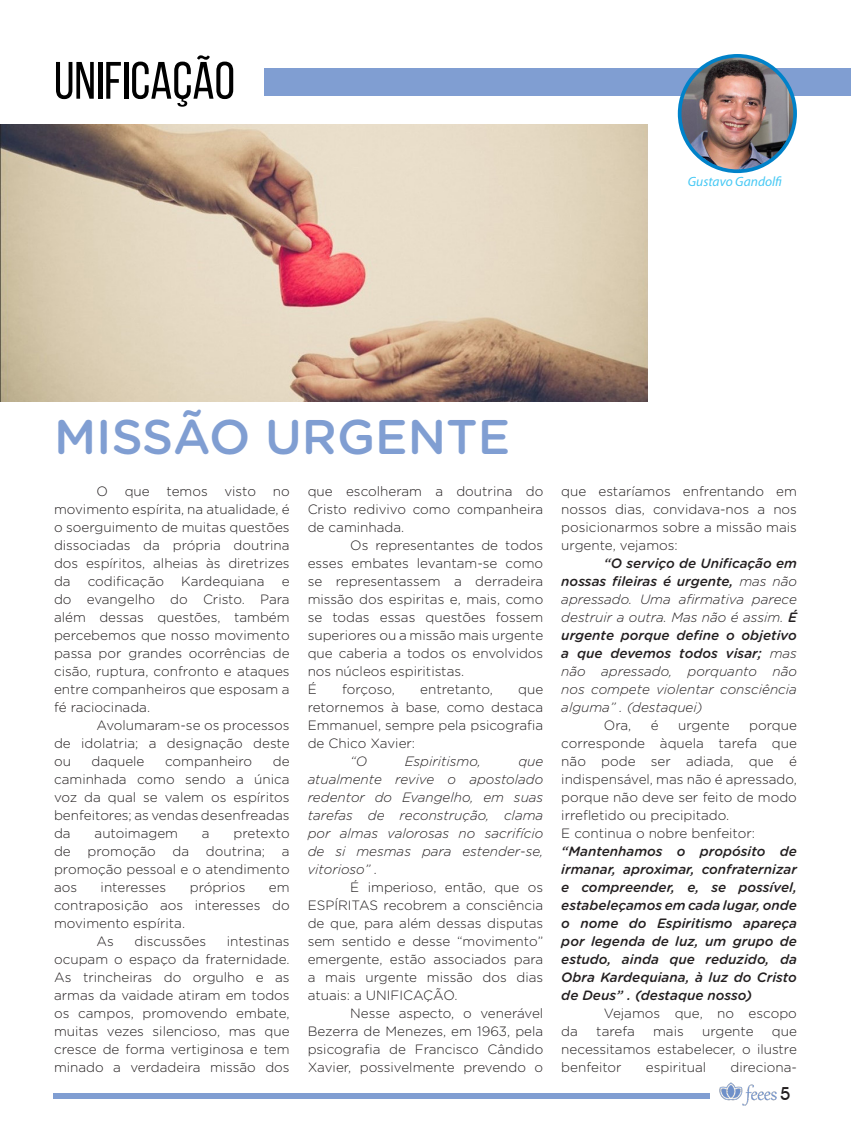
<style>
.page{position:relative;width:851px;height:1127px;background:#fff}
.page>*{position:absolute;margin:0;border:0;box-sizing:border-box;transform-origin:0 0}
.t1{font:52.5px "Bebas Neue";color:#000}
.t2{font:500 48.6px "Gotham Rounded";color:#809ed2}
.t3{font:500 18px "Avant Garde IT Cby BT";color:#231f20}
.t4{font:300 13.5px/18px "Gotham Rounded";color:#231f20;text-align:justify}
.t5{font:italic 300 13.5px/18px "Gotham Rounded";color:#231f20;text-align:justify}
.t6{font:italic 500 13.5px/18px "Gotham Rounded";color:#231f20;text-align:justify}
.t7{font:italic 13.5px "Myriad Pro";color:#45c8f4}
.s1{font-weight:500}
</style>
<div class="page">
<img style="left:719px;top:1082px;width:57px;height:23px">
<div style="left:54px;top:1093px;width:655px;height:6px;background:#809ed2"></div>
<div style="left:264px;top:68px;width:586px;height:27px;background:#809ed2"></div>
<img style="left:679px;top:56px;width:116px;height:115px;border-radius:58px">
<div style="left:677px;top:54px;width:119px;height:119px;border:4px solid #0082c9;border-radius:50%"></div>
<img style="left:0;top:124px;width:647px;height:277px">
<p class="t1" style="left:54px;top:52px;width:182px">UNIFICAÇÃO</p>
<p class="t7" style="left:687px;top:173px;width:96px">Gustavo Gandolfi</p>
<p class="t2" style="left:54px;top:402px;width:457px">MISSÃO URGENTE</p>
<p class="t4" style="left:54px;top:482px;width:237px;text-indent:43px">O que temos visto no movimento espírita, na atualidade, é o soerguimento de muitas questões dissociadas da própria doutrina dos espíritos, alheias às diretrizes da</p>
<p class="t4" style="left:88px;top:572px;width:78px">codificação</p>
<p class="t4" style="left:181px;top:572px;width:85px">Kardequiana</p>
<p class="t4" style="left:54px;top:572px;width:237px;text-indent:228px">e do evangelho do Cristo. Para além dessas questões, também percebemos que nosso movimento passa por grandes ocorrências de cisão, ruptura, confronto e ataques entre companheiros que esposam a fé raciocinada.</p>
<p class="t4" style="left:54px;top:716px;width:237px;text-indent:43px">Avolumaram-se os processos de idolatria; a designação deste ou</p>
<p class="t4" style="left:54px;top:752px;width:237px;text-indent:219px">de caminhada como sendo a única voz da qual se valem os espíritos benfeitores; as vendas desenfreadas da</p>
<p class="t4" style="left:91px;top:752px;width:54px">daquele</p>
<p class="t4" style="left:165px;top:752px;width:89px">companheiro</p>
<p class="t4" style="left:95px;top:824px;width:85px">autoimagem</p>
<p class="t4" style="left:202px;top:824px;width:9px">a</p>
<p class="t4" style="left:54px;top:824px;width:237px;text-indent:179px">pretexto de promoção da doutrina; a promoção pessoal e o atendimento aos</p>
<p class="t4" style="left:101px;top:878px;width:67px">interesses</p>
<p class="t4" style="left:190px;top:878px;width:57px">próprios</p>
<p class="t4" style="left:54px;top:878px;width:237px;text-indent:215px">em contraposição aos interesses do movimento espírita.</p>
<p class="t4" style="left:97px;top:932px;width:19px">As</p>
<p class="t4" style="left:135px;top:932px;width:73px">discussões</p>
<p class="t4" style="left:54px;top:932px;width:237px;text-indent:173px">intestinas ocupam o espaço da fraternidade.<br>As trincheiras do orgulho e as armas da vaidade atiram em todos os campos, promovendo embate, muitas vezes silencioso, mas que cresce de forma vertiginosa e tem minado a verdadeira missão dos</p>
<p class="t4" style="left:307px;top:482px;width:237px">que escolheram a doutrina do Cristo redivivo como companheira de caminhada.</p>
<p class="t4" style="left:307px;top:536px;width:237px;text-indent:43px">Os representantes de todos esses embates levantam-se como se representassem a derradeira missão dos espiritas e, mais, como se todas essas questões fossem superiores ou a missão mais urgente que caberia a todos os envolvidos nos núcleos espiritistas.</p>
<p class="t4" style="left:307px;top:680px;width:11px">É</p>
<p class="t4" style="left:342px;top:680px;width:54px">forçoso,</p>
<p class="t4" style="left:420px;top:680px;width:74px">entretanto,</p>
<p class="t4" style="left:307px;top:680px;width:237px;text-indent:210px">que retornemos à base, como destaca Emmanuel, sempre pela psicografia de Chico Xavier:</p>
<p class="t5" style="left:350px;top:752px;width:18px">“O</p>
<p class="t5" style="left:404px;top:752px;width:78px">Espiritismo,</p>
<p class="t5" style="left:307px;top:752px;width:237px;text-indent:211px">que atualmente revive o apostolado redentor do Evangelho, em suas tarefas de reconstrução, clama por almas valorosas no sacrifício de si mesmas para estender-se, vitorioso” .</p>
<p class="t4" style="left:307px;top:878px;width:237px;text-indent:43px">É imperioso, então, que os ESPÍRITAS recobrem a consciência de que, para além dessas disputas sem sentido e desse “movimento” emergente, estão associados para a mais urgente missão dos dias atuais: a UNIFICAÇÃO.</p>
<p class="t4" style="left:307px;top:1004px;width:237px;text-indent:43px">Nesse aspecto, o venerável Bezerra de Menezes, em 1963, pela psicografia de Francisco Cândido Xavier, possivelmente prevendo o</p>
<p class="t4" style="left:561px;top:482px;width:237px">que estaríamos enfrentando em nossos dias, convidava-nos a nos posicionarmos sobre a missão mais urgente, vejamos:</p>
<p class="t5" style="left:561px;top:554px;width:237px;text-indent:43px"><span class="s1">“O serviço de Unificação em nossas fileiras é urgente,</span> mas não apressado. Uma afirmativa parece destruir a outra. Mas não é assim. <span class="s1">É urgente porque define o objetivo a que devemos todos visar;</span> mas não apressado, porquanto não nos compete violentar consciência alguma” . (destaquei)</p>
<p class="t4" style="left:603px;top:716px;width:29px">Ora,</p>
<p class="t4" style="left:650px;top:716px;width:9px">é</p>
<p class="t4" style="left:678px;top:716px;width:53px">urgente</p>
<p class="t4" style="left:561px;top:716px;width:237px;text-indent:188px">porque corresponde àquela tarefa que não pode ser adiada, que é indispensável, mas não é apressado, porque não deve ser feito de modo irrefletido ou precipitado.</p>
<p class="t4" style="left:561px;top:824px;width:195px">E continua o nobre benfeitor:</p>
<p class="t6" style="left:561px;top:842px;width:237px">“Mantenhamos o propósito de irmanar, aproximar, confraternizar e compreender, e, se possível, estabeleçamos em cada lugar, onde o nome do Espiritismo apareça por legenda de luz, um grupo de estudo, ainda que reduzido, da Obra Kardequiana, à luz do Cristo de Deus” . (destaque nosso)</p>
<p class="t4" style="left:603px;top:1004px;width:194px">Vejamos que, no escopo</p>
<p class="t4" style="left:561px;top:1022px;width:18px">da</p>
<p class="t4" style="left:596px;top:1022px;width:40px">tarefa</p>
<p class="t4" style="left:653px;top:1022px;width:32px">mais</p>
<p class="t4" style="left:702px;top:1022px;width:53px">urgente</p>
<p class="t4" style="left:561px;top:1022px;width:237px;text-indent:210px">que necessitamos estabelecer, o ilustre benfeitor</p>
<p class="t4" style="left:645px;top:1058px;width:62px">espiritual</p>
<p class="t4" style="left:730px;top:1058px;width:68px">direciona-</p>
<h3 class="t3" style="left:780px;top:1083px;width:12px">5</h3>
</div>
